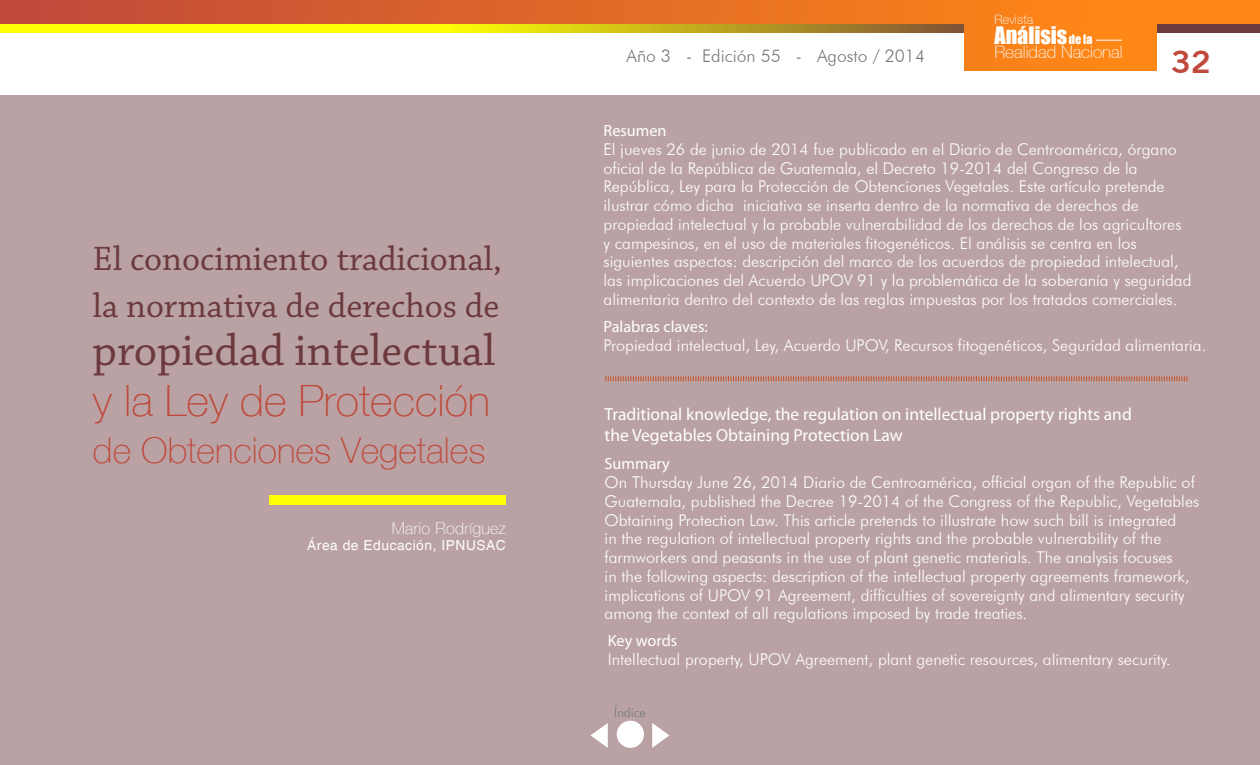
<style>
.page{position:relative;width:1260px;height:765px;background:#fff}
.page>*{position:absolute;margin:0;border:0;box-sizing:border-box;transform-origin:0 0}
.t1{font:46.38px "Chaparral Pro";color:#6c3a3d}
.t2{font:100 43.12px "Helve Nue";color:#bf493b}
.t3{font:35.62px/47.5px "Chaparral Pro";color:#6c3a3d}
.t4{font:100 35.62px "Helve Nue";color:#bf493b}
.t5{font:700 31.25px "Goethe Gothic";color:#bf493b}
.t6{font:22.12px "Impact";color:#fff}
.t7{font:17.5px/21px "Myriad Pro";color:#fff}
.t8{font:300 17.5px "Futura BT";color:#77787b}
.t9{font:100 17.12px "Helvetica 35";color:#fff}
.t10{font:300 16.25px/18.8px "Futura BT";color:#fff}
.t11{font:16.25px "Myriad Pro";color:#fff}
.t12{font:100 16.25px "Helve Nue";letter-spacing:.02em;color:#fff}
.t13{font:13.75px "Helvetica";letter-spacing:.04em;color:#fff}
.t14{font:100 12.88px "Helvetica 35";color:#fff}
.t15{font:300 12.75px "Futura BT";color:#757679}
.s1{font-size:11.88px}
</style>
<div class="page">
<svg style="left:0;top:23px;width:1260px;height:10px;background:#d2b818"></svg>
<svg style="left:0;top:0;width:1260px;height:23px;background:#dd6629"></svg>
<div style="left:965px;top:0;width:191px;height:71px;background:#fc8418"></div>
<div style="left:0;top:95px;width:1260px;height:670px;background:#baa2a4"></div>
<div style="left:617px;top:721px;width:27px;height:27px;background:#fff;border-radius:50%"></div>
<svg style="left:1096px;top:40px;width:26px;height:1px"></svg>
<div style="left:270px;top:495px;width:236px;height:9px;background:#ffff05"></div>
<svg style="left:605px;top:376px;width:583px;height:6px"></svg>
<svg style="left:652px;top:723px;width:17px;height:25px"></svg>
<svg style="left:591px;top:723px;width:17px;height:25px"></svg>
<h3 class="t3" style="left:93px;top:238px;width:410px">El conocimiento tradicional, la normativa de derechos de</h3>
<h1 class="t1" style="left:93px;top:332px;width:404px">propiedad intelectual</h1>
<h2 class="t2" style="left:93px;top:381px;width:399px">y la Ley de Protección</h2>
<h3 class="t4" style="left:93px;top:434px;width:394px">de Obtenciones Vegetales</h3>
<p class="t12" style="left:392px;top:521px;width:116px">Mario Rodríguez</p>
<p class="t13" style="left:307px;top:540px;width:200px">Área de Educación, IPNUSAC</p>
<p class="t8" style="left:627px;top:49px;width:300px">Año 3 - Edición 55 - Agosto / 2014</p>
<p class="t14" style="left:994px;top:12px;width:40px">Revista</p>
<h3 class="t6" style="left:994px;top:24px;width:100px">Análisis<span class="s1">de la</span></h3>
<p class="t9" style="left:994px;top:42px;width:130px">Realidad Nacional</p>
<h3 class="t5" style="left:1171px;top:49px;width:41px">32</h3>
<p class="t11" style="left:604px;top:125px;width:65px">Resumen</p>
<p class="t10" style="left:604px;top:141px;width:589px">El jueves 26 de junio de 2014 fue publicado en el Diario de Centroamérica, órgano oficial de la República de Guatemala, el Decreto 19-2014 del Congreso de la República, Ley para la Protección de Obtenciones Vegetales. Este artículo pretende ilustrar cómo dicha iniciativa se inserta dentro de la normativa de derechos de propiedad intelectual y la probable vulnerabilidad de los derechos de los agricultores y campesinos, en el uso de materiales fitogenéticos. El análisis se centra en los siguientes aspectos: descripción del marco de los acuerdos de propiedad intelectual, las implicaciones del Acuerdo UPOV 91 y la problemática de la soberanía y seguridad alimentaria dentro del contexto de las reglas impuestas por los tratados comerciales.</p>
<p class="t11" style="left:604px;top:320px;width:106px">Palabras claves:</p>
<p class="t10" style="left:604px;top:337px;width:604px">Propiedad intelectual, Ley, Acuerdo UPOV, Recursos fitogenéticos, Seguridad alimentaria.</p>
<p class="t7" style="left:605px;top:405px;width:529px">Traditional knowledge, the regulation on intellectual property rights and the Vegetables Obtaining Protection Law</p>
<p class="t11" style="left:605px;top:458px;width:67px">Summary</p>
<p class="t10" style="left:605px;top:474px;width:596px">On Thursday June 26, 2014 Diario de Centroamérica, official organ of the Republic of Guatemala, published the Decree 19-2014 of the Congress of the Republic, Vegetables Obtaining Protection Law. This article pretends to illustrate how such bill is integrated<br>in the regulation of intellectual property rights and the probable vulnerability of the farmworkers and peasants in the use of plant genetic materials. The analysis focuses<br>in the following aspects: description of the intellectual property agreements framework, implications of UPOV 91 Agreement, difficulties of sovereignty and alimentary security among the context of all regulations imposed by trade treaties.</p>
<p class="t11" style="left:608px;top:635px;width:71px">Key words</p>
<p class="t10" style="left:608px;top:651px;width:564px">Intellectual property, UPOV Agreement, plant genetic resources, alimentary security.</p>
<p class="t15" style="left:614px;top:707px;width:33px">Índice</p>
</div>
